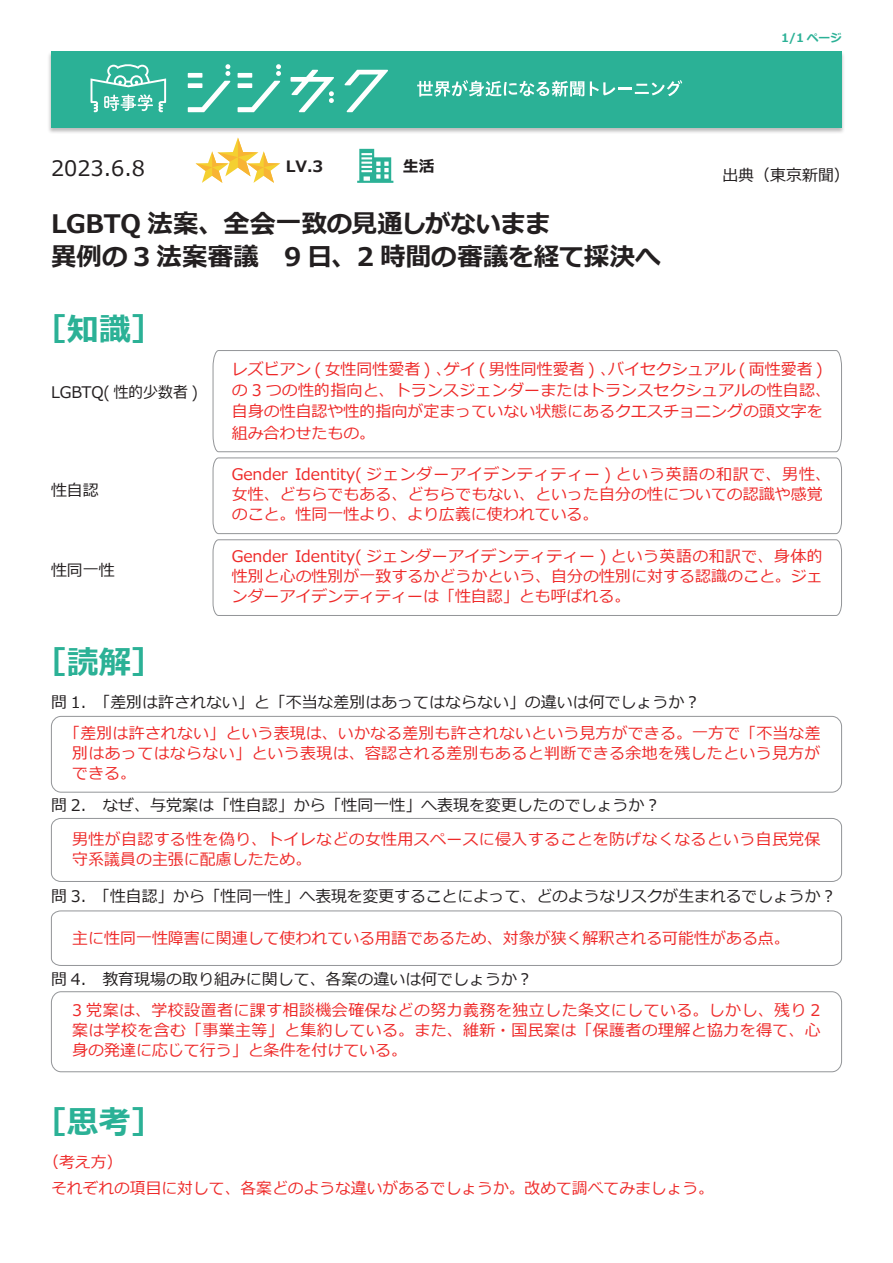
<style>
.page{position:relative;width:893px;height:1263px;background:#fff}
.page>*{position:absolute;margin:0;border:0;box-sizing:border-box;transform-origin:0 0}
.t1{font:700 31.95px "Meiryo";color:#2bb196}
.t2{font:700 25.5px "Meiryo";letter-spacing:-.005em;color:#231f20}
.t3{font:21.3px "Meiryo";color:#231f20}
.t4{font:15.9px/20.2px "Meiryo";color:#ee2928}
.t5{font:15.9px "Meiryo";color:#231f20}
.t6{font:15.9px/20.2px "Meiryo";letter-spacing:.02em;color:#ee2928}
.t7{font:15.9px "Meiryo";letter-spacing:.05em;color:#ee2928}
.t8{font:15.9px "Meiryo";letter-spacing:.03em;color:#ee2928}
.t9{font:700 15.6px "Meiryo";color:#231f20}
.t10{font:700 11.7px "Meiryo";color:#2bb196}
</style>
<div class="page">
<svg style="left:212px;top:350px;width:630px;height:103px"></svg>
<svg style="left:212px;top:457px;width:630px;height:77px"></svg>
<div style="left:51px;top:716px;width:791px;height:76px;border:1px solid #939598;border-radius:10px"></div>
<div style="left:51px;top:818px;width:791px;height:64px;border:1px solid #939598;border-radius:9px"></div>
<svg style="left:212px;top:539px;width:630px;height:77px"></svg>
<svg style="left:51px;top:910px;width:791px;height:56px"></svg>
<div style="left:51px;top:991px;width:791px;height:81px;border:1px solid #939598;border-radius:10px"></div>
<svg style="left:357px;top:149px;width:36px;height:34px"></svg>
<svg style="left:196px;top:138px;width:84px;height:45px"></svg>
<div style="left:47px;top:51px;width:799px;height:83px;background:#231f20;opacity:.3"></div>
<div style="left:51px;top:51px;width:791px;height:77px;background:#2bb196"></div>
<svg style="left:188px;top:64px;width:43px;height:48px"></svg>
<div style="left:188px;top:83px;width:14px;height:5px;background:#fff"></div>
<svg style="left:238px;top:64px;width:43px;height:48px"></svg>
<div style="left:238px;top:83px;width:14px;height:5px;background:#fff"></div>
<div style="left:238px;top:73px;width:14px;height:5px;background:#fff"></div>
<svg style="left:291px;top:70px;width:43px;height:42px"></svg>
<svg style="left:344px;top:70px;width:44px;height:42px"></svg>
<svg style="left:91px;top:64px;width:75px;height:48px"></svg>
<svg style="left:417px;top:80px;width:167px;height:17px"></svg>
<svg style="left:590px;top:81px;width:25px;height:15px"></svg>
<hr style="left:618px;top:87px;width:14px;height:3px;background:#fff">
<svg style="left:635px;top:80px;width:47px;height:16px"></svg>
<p class="t3" style="left:51px;top:153px;width:96px">2023.6.8</p>
<p class="t9" style="left:286px;top:155px;width:39px">LV.3</p>
<p class="t9" style="left:403px;top:156px;width:33px">生活</p>
<p class="t2" style="left:51px;top:206px;width:501px">LGBTQ 法案、全会一致の見通しがないまま</p>
<p class="t2" style="left:51px;top:239px;width:611px">異例の 3 法案審議　9 日、2 時間の審議を経て採決へ</p>
<p class="t1" style="left:35px;top:306px;width:129px">［知識[</p>
<p class="t10" style="left:781px;top:30px;width:62px">1/1 ページ</p>
<p class="t5" style="left:722px;top:164px;width:129px">出典（東京新聞(</p>
<p class="t5" style="left:51px;top:381px;width:149px">LGBTQ( 性的少数者 (</p>
<p class="t5" style="left:51px;top:479px;width:49px">性自認</p>
<p class="t5" style="left:51px;top:559px;width:65px">性同一性</p>
<p class="t1" style="left:35px;top:640px;width:129px">［読解[</p>
<p class="t4" style="left:232px;top:359px;width:601px;line-height:21.3px">レズビアン ( 女性同性愛者 ) 、<br>の 3 つの性的指向と、トランスジェンダーまたはトランスセクシュアルの性自認、自身の性自認や性的指向が定まっていない状態にあるクエスチョニングの頭文字を組み合わせたもの。</p>
<p class="t7" style="left:295px;top:463px;width:537px">Identity( ジェンダーアイデンティティー ) という英語の和訳で、男性、</p>
<p class="t4" style="left:608px;top:360px;width:216px">バイセクシュアル ( 両性愛者 (</p>
<p class="t4" style="left:444px;top:360px;width:174px">ゲイ ( 男性同性愛者 ) 、</p>
<p class="t4" style="left:232px;top:465px;width:593px">Gender<br>女性、どちらでもある、どちらでもない、といった自分の性についての認識や感覚のこと。性同一性より、より広義に使われている。</p>
<p class="t8" style="left:295px;top:545px;width:529px">Identity( ジェンダーアイデンティティー ) という英語の和訳で、身体的</p>
<p class="t4" style="left:232px;top:547px;width:593px">Gender<br>性別と心の性別が一致するかどうかという、自分の性別に対する認識のこと。ジェンダーアイデンティティーは「性自認」とも呼ばれる。</p>
<p class="t5" style="left:51px;top:691px;width:651px">問 1.　「差別は許されない」と「不当な差別はあってはならない」の違いは何でしょうか?</p>
<p class="t4" style="left:72px;top:723px;width:750px;text-align:justify;text-indent:-8px">「差別は許されない」という表現は、いかなる差別も許されないという見方ができる。一方で「不当な差別はあってはならない」という表現は、容認される差別もあると判断できる余地を残したという見方ができる。</p>
<p class="t5" style="left:51px;top:794px;width:607px">問 2.　なぜ、与党案は「性自認」から「性同一性」へ表現を変更したのでしょうか ?</p>
<p class="t6" style="left:72px;top:830px;width:750px">男性が自認する性を偽り、トイレなどの女性用スペースに侵入することを防げなくなるという自民党保守系議員の主張に配慮したため。</p>
<p class="t5" style="left:51px;top:885px;width:783px">問 3.　「性自認」から「性同一性」へ表現を変更することによって、どのようなリスクが生まれるでしょうか ?</p>
<p class="t4" style="left:72px;top:929px;width:719px">主に性同一性障害に関連して使われている用語であるため、対象が狭く解釈される可能性がある点。</p>
<p class="t5" style="left:51px;top:968px;width:483px">問 4.　教育現場の取り組みに関して、各案の違いは何でしょうか?</p>
<p class="t4" style="left:72px;top:1001px;width:750px;text-align:justify">3 党案は、学校設置者に課す相談機会確保などの努力義務を独立した条文にしている。しかし、残り 2案は学校を含む「事業主等」と集約している。また、維新・国民案は「保護者の理解と協力を得て、心身の発達に応じて行う」と条件を付けている。</p>
<p class="t1" style="left:35px;top:1100px;width:129px">［思考[</p>
<p class="t4" style="left:43px;top:1153px;width:81px">（考え方(</p>
<p class="t4" style="left:51px;top:1178px;width:664px">それぞれの項目に対して、各案どのような違いがあるでしょうか。改めて調べてみましょう。</p>
</div>
